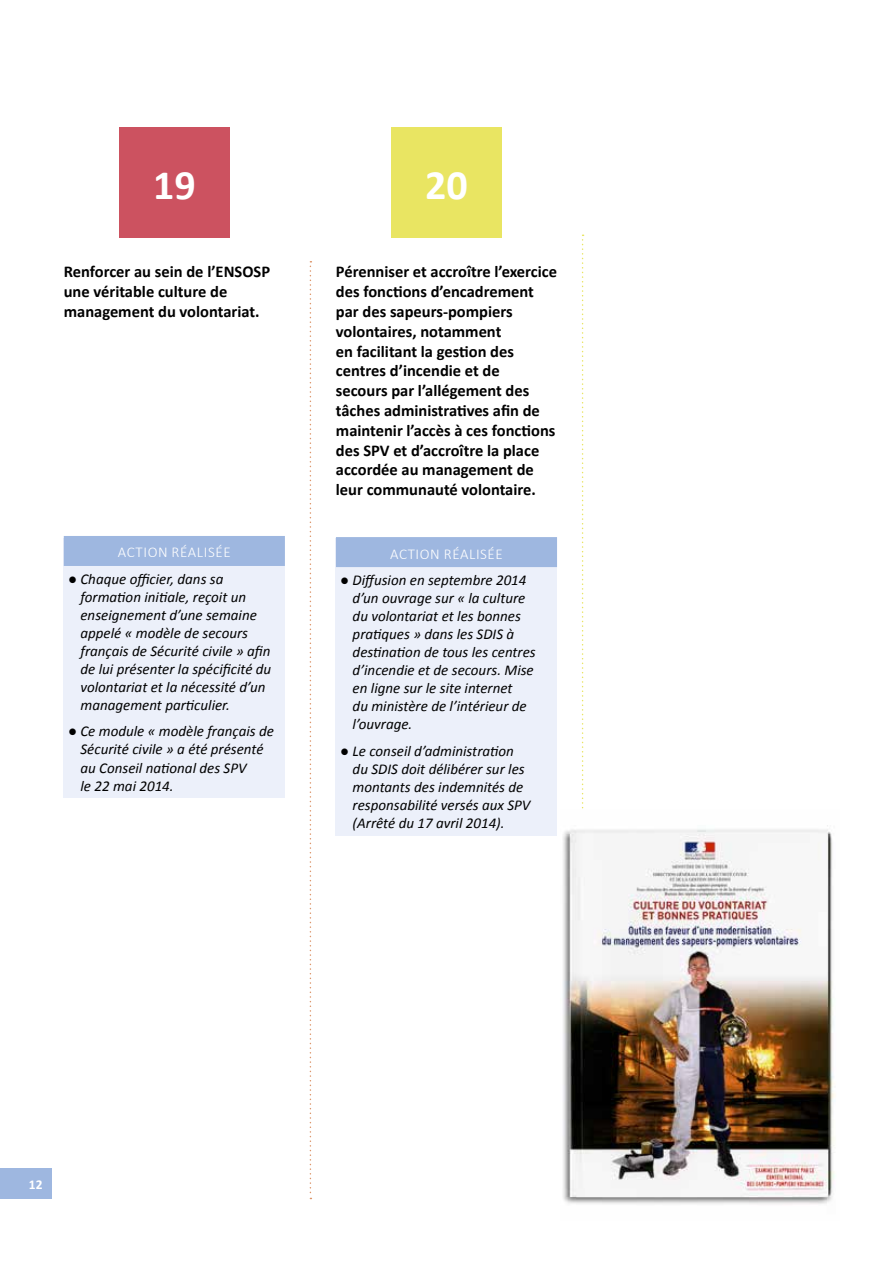
<style>
.page{position:relative;width:893px;height:1263px;background:#fff}
.page>*{position:absolute;margin:0;border:0;box-sizing:border-box;transform-origin:0 0}
.t1{font:700 42px "Calibri";color:#fff}
.t2{font:700 16.5px/19.8px "Calibri";color:#000}
.t3{font:italic 15px/18px "Calibri";color:#000}
.t4{font:300 15px "Calibri";letter-spacing:.04em;color:#fff}
.t5{font:700 13.5px "Calibri";color:#fff}
</style>
<div class="page">
<div style="left:0;top:1168px;width:51px;height:31px;background:#9eb7e0"></div>
<div style="left:391px;top:128px;width:111px;height:110px;background:#e9e562"></div>
<div style="left:119px;top:128px;width:111px;height:110px;background:#cc5260"></div>
<svg style="left:310px;top:261px;width:1px;height:938px"></svg>
<svg style="left:582px;top:235px;width:2px;height:574px"></svg>
<div style="left:64px;top:539px;width:221px;height:259px;background:#ecf0fa"></div>
<div style="left:64px;top:536px;width:221px;height:30px;background:#9eb7e0"></div>
<div style="left:336px;top:539px;width:221px;height:297px;background:#ecf0fa"></div>
<div style="left:336px;top:537px;width:221px;height:30px;background:#9eb7e0"></div>
<img style="left:563px;top:825px;width:272px;height:380px">
<h1 class="t1" style="left:153px;top:158px;width:44px">19</h1>
<h1 class="t1" style="left:425px;top:158px;width:44px">20</h1>
<p class="t2" style="left:64px;top:262px;width:208px">Renforcer au sein de l’ENSOSP une véritable culture de management du volontariat.</p>
<p class="t4" style="left:118px;top:543px;width:114px">ACTION RÉALISÉE</p>
<p class="t3" style="left:80px;top:569px;width:192px;text-indent:-12px">● Chaque officier, dans sa formation initiale, reçoit un enseignement d’une semaine appelé « modèle de secours français de Sécurité civile » afin de lui présenter la spécificité du volontariat et la nécessité d’un management particulier.</p>
<p class="t3" style="left:80px;top:722px;width:195px;text-indent:-12px">● Ce module « modèle français de<br>Sécurité civile » a été présenté au Conseil national des SPV<br>le 22 mai 2014.</p>
<p class="t2" style="left:336px;top:262px;width:223px">Pérenniser et accroître l’exercice des fonctions d’encadrement par des sapeurs-pompiers volontaires, notamment<br>en facilitant la gestion des centres d’incendie et de<br>secours par l’allégement des tâches administratives afin de maintenir l’accès à ces fonctions des SPV et d’accroître la place accordée au management de leur communauté volontaire.</p>
<p class="t4" style="left:390px;top:544px;width:114px">ACTION RÉALISÉE</p>
<p class="t3" style="left:353px;top:570px;width:185px;text-indent:-12px">● Diffusion en septembre 2014 d’un ouvrage sur « la culture du volontariat et les bonnes pratiques » dans les SDIS à destination de tous les centres d’incendie et de secours. Mise en ligne sur le site internet<br>du ministère de l’intérieur de l’ouvrage.</p>
<p class="t3" style="left:353px;top:741px;width:179px;text-indent:-12px">● Le conseil d’administration du SDIS doit délibérer sur les montants des indemnités de responsabilité versés aux SPV (Arrêté du 17 avril 2014).</p>
<p class="t5" style="left:29px;top:1176px;width:15px">12</p>
</div>
